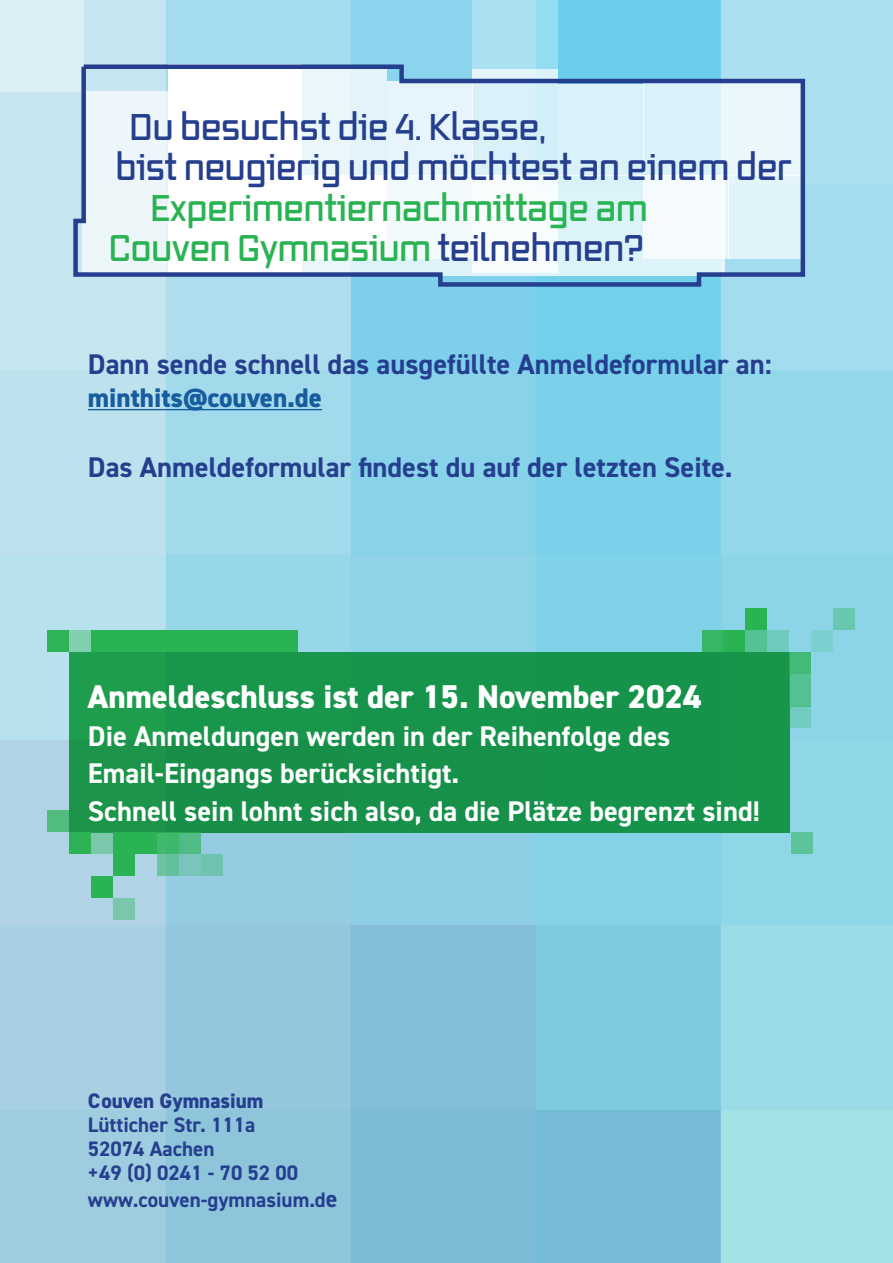
<style>
.page{position:relative;width:893px;height:1263px;background:#fff}
.page>*{position:absolute;margin:0;border:0;box-sizing:border-box;transform-origin:0 0}
.t1{font:600 36px/40.5px "Vox";color:#253f8e}
.t2{font:600 36px/40.5px "Vox";color:#2ab353;text-align:right}
.t3{font:800 33px "DIN2014";color:#fff}
.t4{font:700 28.5px/37.5px "DIN2014";color:#fff}
.t5{font:700 28.5px "DIN2014";color:#253f8e}
.t6{font:800 27px "DIN2014";color:#175d9e}
.t7{font:700 21px/24px "DIN2014";color:#253f8e}
.t8{font:800 21px "DIN2014";color:#253f8e}
.s1{color:#253f8e}
.s2{font-size:24px}
</style>
<div class="page">
<img style="left:0;top:0;width:893px;height:1263px">
<div style="left:0;top:0;width:83px;height:92px;background:#ddeff6"></div>
<div style="left:472px;top:0;width:86px;height:83px;background:linear-gradient(to right,#b3e1f3,#98ddf0)"></div>
<svg style="left:71px;top:62px;width:736px;height:227px"></svg>
<div style="left:69px;top:652px;width:720px;height:180px;background:#17934b"></div>
<div style="left:745px;top:608px;width:22px;height:22px;background:#2ab353"></div>
<div style="left:767px;top:630px;width:22px;height:22px;background:#6fcbbd"></div>
<div style="left:723px;top:630px;width:22px;height:22px;background:#2ab353"></div>
<div style="left:811px;top:630px;width:22px;height:22px;background:#7bcfce"></div>
<div style="left:833px;top:608px;width:22px;height:22px;background:#67c8af"></div>
<div style="left:745px;top:630px;width:22px;height:22px;background:#53c192"></div>
<div style="left:702px;top:630px;width:21px;height:22px;background:#35b766"></div>
<div style="left:789px;top:652px;width:22px;height:22px;background:#41bb77"></div>
<div style="left:789px;top:674px;width:22px;height:32px;background:#53c192"></div>
<div style="left:789px;top:706px;width:22px;height:22px;background:#71cbc0"></div>
<div style="left:791px;top:832px;width:22px;height:22px;background:#5bc49b"></div>
<div style="left:113px;top:854px;width:22px;height:22px;background:#2ab353"></div>
<div style="left:157px;top:854px;width:22px;height:22px;background:linear-gradient(to right,#71c59f,#5fbf9c)"></div>
<div style="left:135px;top:832px;width:22px;height:22px;background:#2ab353"></div>
<div style="left:113px;top:832px;width:22px;height:22px;background:#2ab353"></div>
<div style="left:91px;top:876px;width:22px;height:22px;background:#2ab353"></div>
<div style="left:113px;top:898px;width:22px;height:22px;background:#7bc7ac"></div>
<div style="left:179px;top:854px;width:22px;height:22px;background:#79c5bb"></div>
<div style="left:157px;top:832px;width:22px;height:22px;background:#3db76c"></div>
<div style="left:201px;top:854px;width:22px;height:22px;background:#70c3b0"></div>
<div style="left:179px;top:832px;width:22px;height:22px;background:#50bb85"></div>
<div style="left:69px;top:832px;width:22px;height:22px;background:#2ab353"></div>
<div style="left:48px;top:810px;width:21px;height:22px;background:#52bc7f"></div>
<div style="left:91px;top:832px;width:22px;height:22px;background:#7bc7ac"></div>
<div style="left:47px;top:630px;width:22px;height:22px;background:#2ab353"></div>
<div style="left:69px;top:630px;width:22px;height:22px;background:#80cfb0"></div>
<div style="left:91px;top:630px;width:207px;height:22px;background:#2ab353"></div>
<hr style="left:88px;top:409px;width:234px;height:1px;background:#175d9e">
<p class="t1" style="left:116px;top:106px;width:678px;text-indent:14px">Du besuchst die 4. Klasse,<br>bist neugierig und möchtest an einem der</p>
<p class="t2" style="left:109px;top:187px;width:540px">Experimentiernachmittage am<br>Couven Gymnasium <span class="s1">teilnehmen?</span></p>
<p class="t5" style="left:88px;top:345px;width:685px">Dann sende schnell das ausgefüllte Anmeldeformular an:</p>
<p class="t6" style="left:88px;top:380px;width:236px">minthits@couven.de</p>
<p class="t5" style="left:88px;top:449px;width:646px">Das Anmeldeformular findest du auf der letzten Seite.</p>
<p class="t3" style="left:88px;top:675px;width:615px">Anmeldeschluss ist der 15. November 2024</p>
<p class="t4" style="left:88px;top:717px;width:673px">Die Anmeldungen werden in der Reihenfolge des<br>Email-Eingangs berücksichtigt.<br>Schnell sein lohnt sich also, da die Plätze begrenzt sind!</p>
<p class="t8" style="left:88px;top:1086px;width:177px">Couven Gymnasium</p>
<p class="t7" style="left:88px;top:1112px;width:212px">Lütticher Str. 111a<br>52074 Aachen<br>+49 (0) 0241 - 70 52 00</p>
<p class="t7" style="left:88px;top:1187px;width:251px">www.couven-gymnasium.d<span class="s2">e</span></p>
</div>
